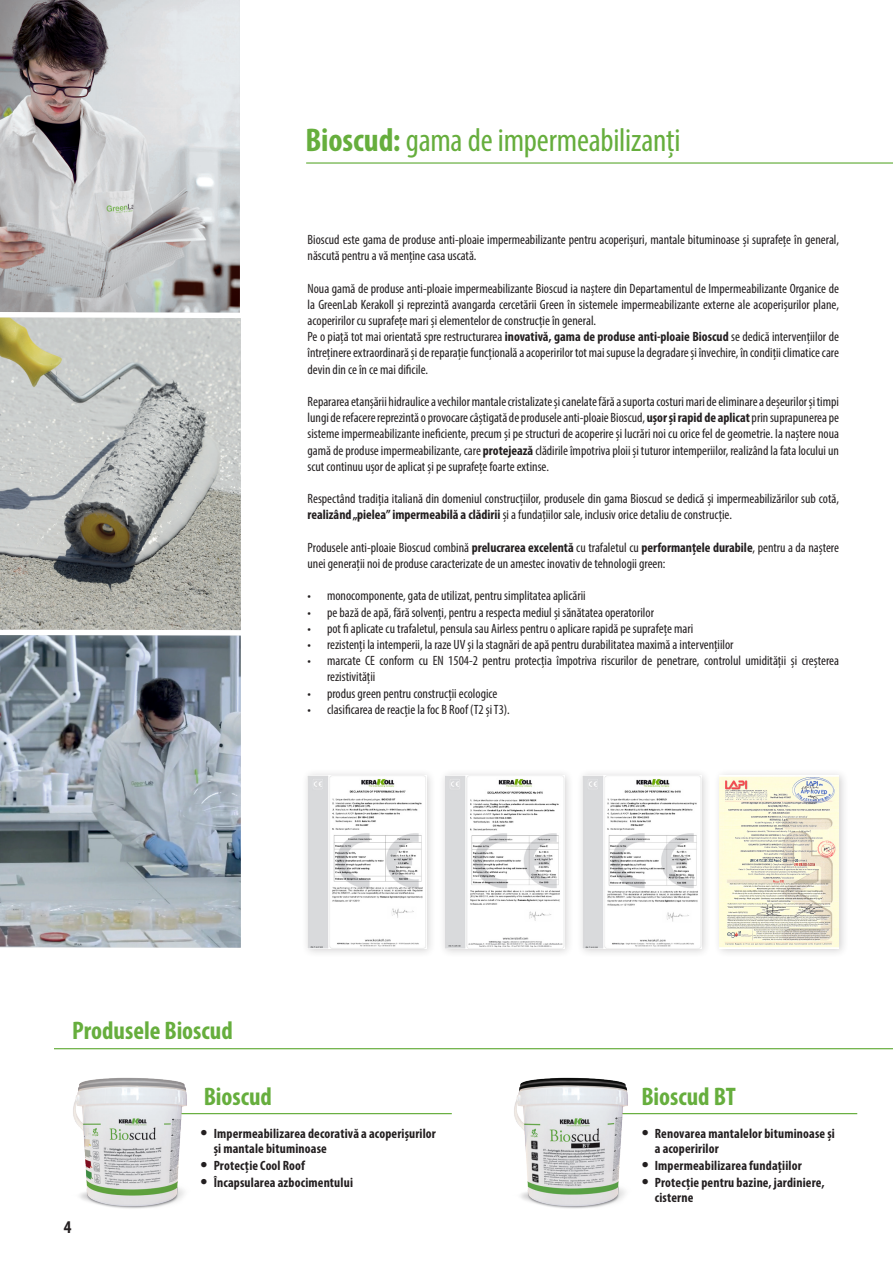
<style>
.page{position:relative;width:893px;height:1263px;background:#fff}
.page>*{position:absolute;margin:0;border:0;box-sizing:border-box;transform-origin:0 0}
.t1{font:condensed 33px "Myriad Pro";letter-spacing:-.01em;color:#66ae3d}
.t2{font:700 condensed 25.5px "Myriad Pro";color:#66ae3d}
.t3{font:700 condensed 18px "Myriad Pro";color:#231f20}
.t4{font:condensed 13.5px/16.2px "Myriad Pro";color:#231f20}
.t5{font:700 condensed 13.5px/15px "Myriad Pro";letter-spacing:.01em;color:#231f20}
.s1{font-weight:700}
.s2{font-family:"Univers LT Std";font-size:15px}
</style>
<div class="page">
<img style="left:0;top:318px;width:241px;height:312px">
<img style="left:0;top:0;width:240px;height:312px">
<img style="left:0;top:635px;width:241px;height:313px">
<hr style="left:306px;top:162px;width:587px;height:2px;background:#66ae3d">
<hr style="left:546px;top:1113px;width:311px;height:1px;background:#66ae3d">
<hr style="left:167px;top:1113px;width:285px;height:1px;background:#66ae3d">
<hr style="left:54px;top:1048px;width:839px;height:1px;background:#66ae3d">
<img style="left:73px;top:1077px;width:130px;height:132px">
<img style="left:514px;top:1077px;width:130px;height:132px">
<div style="left:301px;top:768px;width:135px;height:190px;background:#231f20;opacity:.2"></div>
<img style="left:308px;top:775px;width:119px;height:173px">
<div style="left:438px;top:768px;width:136px;height:190px;background:#231f20;opacity:.2"></div>
<img style="left:445px;top:775px;width:119px;height:173px">
<div style="left:576px;top:768px;width:135px;height:190px;background:#231f20;opacity:.2"></div>
<img style="left:582px;top:775px;width:119px;height:173px">
<div style="left:713px;top:768px;width:136px;height:190px;background:#231f20;opacity:.2"></div>
<img style="left:720px;top:775px;width:119px;height:173px">
<img style="left:725px;top:884px;width:106px;height:61px">
<img style="left:725px;top:786px;width:104px;height:93px">
<img style="left:792px;top:778px;width:42px;height:23px">
<img style="left:751px;top:860px;width:35px;height:1px">
<img style="left:818px;top:842px;width:15px;height:15px">
<svg style="left:773px;top:880px;width:11px;height:3px"></svg>
<svg style="left:728px;top:932px;width:24px;height:6px"></svg>
<svg style="left:795px;top:860px;width:20px;height:5px"></svg>
<svg style="left:798px;top:833px;width:9px;height:8px"></svg>
<svg style="left:822px;top:853px;width:11px;height:4px"></svg>
<h1 class="t1" style="left:305px;top:120px;width:377px"><span class="s1">Bioscud:</span> gama de impermeabilizanți</h1>
<p class="t4" style="left:308px;top:231px;width:533px">Bioscud este gama de produse anti-ploaie impermeabilizante pentru acoperișuri, mantale bituminoase și suprafețe în general, născută pentru a vă menține casa uscată.</p>
<p class="t4" style="left:308px;top:280px;width:533px">Noua gamă de produse anti-ploaie impermeabilizante Bioscud ia naștere din Departamentul de Impermeabilizante Organice de la GreenLab Kerakoll și reprezintă avangarda cercetării Green în sistemele impermeabilizante externe ale acoperișurilor plane, acoperirilor cu suprafețe mari și elementelor de construcție în general.<br>Pe o piață tot mai orientată spre restructurarea <span class="s1">inovativă, gama de produse anti-ploaie Bioscud</span> se dedică intervențiilor de întreținere extraordinară și de reparație funcțională a acoperirilor tot mai supuse la degradare și învechire, în condiții climatice care devin din ce în ce mai dificile.</p>
<p class="t4" style="left:308px;top:393px;width:533px;text-align:justify">Repararea etanșării hidraulice a vechilor mantale cristalizate și canelate fără a suporta costuri mari de eliminare a deșeurilor și timpi lungi de refacere reprezintă o provocare câștigată de produsele anti-ploaie Bioscud, <span class="s1">ușor și rapid de aplicat</span> prin suprapunerea pe sisteme impermeabilizante ineficiente, precum și pe structuri de acoperire și lucrări noi cu orice fel de geometrie. Ia naștere noua gamă de produse impermeabilizante, care <span class="s1">protejează</span> clădirile împotriva ploii și tuturor intemperiilor, realizând la fata locului un scut continuu ușor de aplicat și pe suprafețe foarte extinse.</p>
<p class="t4" style="left:308px;top:490px;width:533px">Respectând tradiția italiană din domeniul construcțiilor, produsele din gama Bioscud se dedică și impermeabilizărilor sub cotă, <span class="s1">realizând „pielea” impermeabilă a clădirii</span> și a fundațiilor sale, inclusiv orice detaliu de construcție.</p>
<p class="t4" style="left:308px;top:539px;width:533px">Produsele anti-ploaie Bioscud combină <span class="s1">prelucrarea excelentă</span> cu trafaletul cu <span class="s1">performanțele durabile</span>, pentru a da naștere unei generații noi de produse caracterizate de un amestec inovativ de tehnologii green:</p>
<p class="t4" style="left:308px;top:588px;width:280px">• monocomponente, gata de utilizat, pentru simplitatea aplicării</p>
<p class="t4" style="left:308px;top:604px;width:348px">• pe bază de apă, fără solvenți, pentru a respecta mediul și sănătatea operatorilor</p>
<p class="t4" style="left:308px;top:620px;width:387px">• pot fi aplicate cu trafaletul, pensula sau Airless pentru o aplicare rapidă pe suprafețe mari</p>
<p class="t4" style="left:308px;top:636px;width:428px">• rezistenți la intemperii, la raze UV și la stagnări de apă pentru durabilitatea maximă a intervențiilor</p>
<p class="t4" style="left:327px;top:652px;width:513px;text-indent:-19px">• marcate CE conform cu EN 1504-2 pentru protecția împotriva riscurilor de penetrare, controlul umidității și creșterea rezistivității</p>
<p class="t4" style="left:308px;top:685px;width:191px">• produs green pentru construcții ecologice</p>
<p class="t4" style="left:308px;top:701px;width:204px">• clasificarea de reacție la foc B Roof (T2 și T3).</p>
<h2 class="t2" style="left:72px;top:1014px;width:162px">Produsele Bioscud</h2>
<h2 class="t2" style="left:204px;top:1080px;width:70px">Bioscud</h2>
<h2 class="t2" style="left:641px;top:1080px;width:96px">Bioscud BT</h2>
<h3 class="t3" style="left:64px;top:1216px;width:9px">4</h3>
<p class="t5" style="left:214px;top:1126px;width:224px;text-indent:-13px"><span class="s2">•</span> Impermeabilizarea decorativă a acoperișurilor și mantale bituminoase</p>
<p class="t5" style="left:201px;top:1158px;width:106px"><span class="s2">•</span> Protecție Cool Roof</p>
<p class="t5" style="left:201px;top:1175px;width:154px"><span class="s2">•</span> Încapsularea azbocimentului</p>
<p class="t5" style="left:655px;top:1126px;width:182px;text-indent:-13px"><span class="s2">•</span> Renovarea mantalelor bituminoase și a acoperirilor</p>
<p class="t5" style="left:642px;top:1158px;width:161px"><span class="s2">•</span> Impermeabilizarea fundațiilor</p>
<p class="t5" style="left:655px;top:1175px;width:171px;text-indent:-13px"><span class="s2">•</span> Protecție pentru bazine, jardiniere, cisterne</p>
</div>
